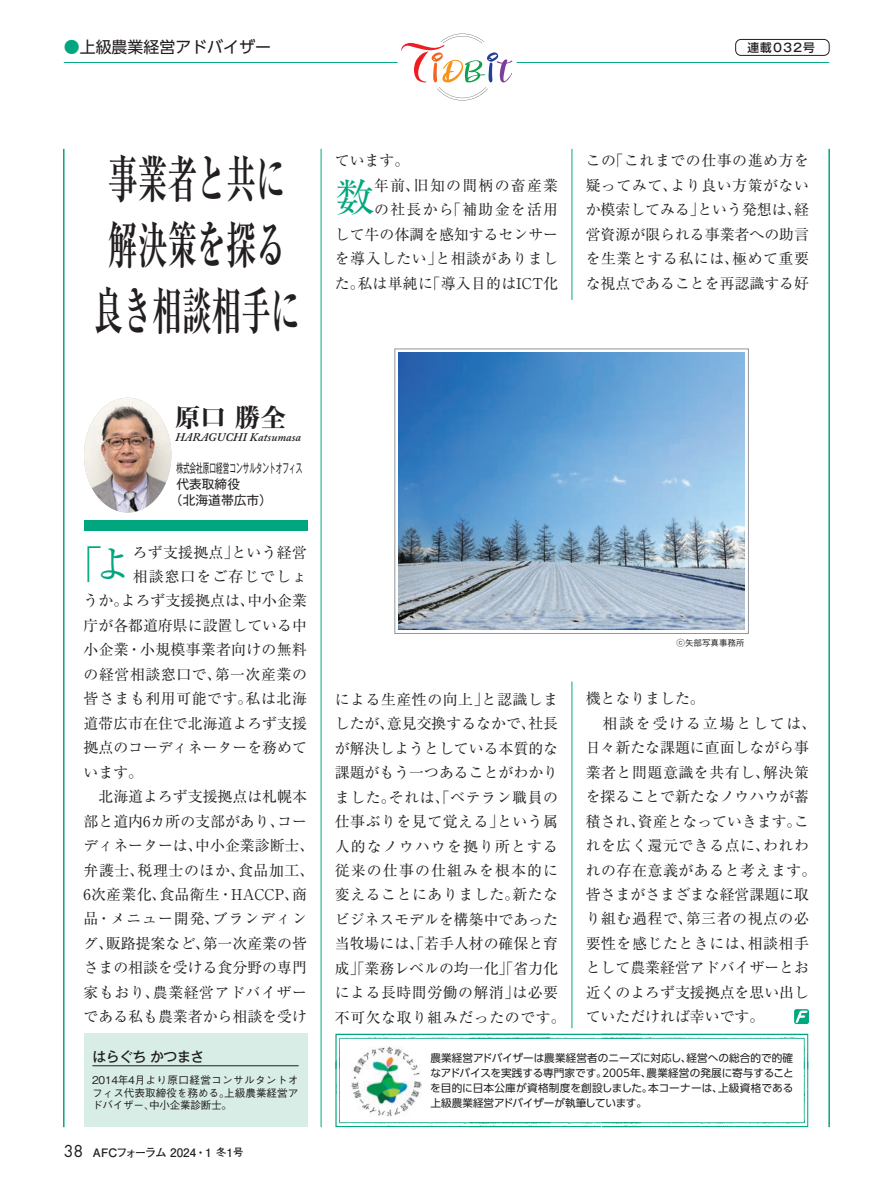
<style>
.page{position:relative;width:893px;height:1191px;background:#fff}
.page>*{position:absolute;margin:0;border:0;box-sizing:border-box;transform-origin:0 0}
.t1{font:700 51px/65.8px "Ryumin Pr 6 N";color:#231f20;scale:.58 1}
.t2{font:39.3px "Ryumin Pr 6 N";color:#00a77e}
.t3{font:25.5px "Midashi Min Pr 6 N MA31";color:#231f20}
.t4{font:15.9px "UD Shin Go Pr 6 N";color:#231f20}
.t5{font:14.85px/24.5px "Ryumin Pr 6 N";color:#231f20}
.t6{font:14.85px/24.5px "Ryumin Pr 6 N";letter-spacing:.035em;color:#231f20;text-align:right}
.t7{font:14.85px "Ryumin Pr 6 N";letter-spacing:.04em;color:#231f20}
.t8{font:14.85px "Ryumin Pr 6 N";letter-spacing:.02em;color:#231f20}
.t9{font:14.85px "Ryumin Pr 6 N";letter-spacing:.065em;color:#231f20}
.t10{font:14.85px "Ryumin Pr 6 N";letter-spacing:.07em;color:#231f20}
.t11{font:500 13.8px "Gothic MB101 Pr 6 N";letter-spacing:-.03em;color:#231f20}
.t12{font:12.75px "Gothic MB101 Pr 6 N";color:#231f20;scale:.52 1}
.t13{font:12.75px "Gothic MB101 Pr 6 N";color:#231f20}
.t14{font:700 11.7px "Futo Go B101 Pr 6 N";letter-spacing:-.045em;color:#231f20}
.t15{font:italic 600 11.7px "Adobe Caslon Pro";letter-spacing:.01em;color:#231f20}
.t16{font:500 11.7px "Shin Go Pr 6 N";color:#231f20}
.t17{font:10.65px/14.9px "UD Shin Go Pr 6 N";color:#231f20;text-align:justify}
.t18{font:500 10.65px/12.8px "Gothic BBB Pr 6 N";letter-spacing:-.005em;color:#231f20;text-align:justify}
.t19{font:500 8.55px "Gothic BBB Pr 6 N";color:#231f20}
.s1{color:#00a77e}
.s2{font-family:"Gothic MB101 Pr 6 N"}
.s3{font-family:"Futura Std";font-weight:400;font-size:15.9px}
.s4{font-size:10.35px}
</style>
<div class="page">
<hr style="left:64px;top:62px;width:334px;height:1px;background:#00a77e">
<hr style="left:517px;top:62px;width:312px;height:1px;background:#00a77e">
<div style="left:735px;top:39px;width:94px;height:17px;border:1px solid #231f20;border-radius:5px"></div>
<hr style="left:63px;top:149px;width:2px;height:978px;background:#00a77e">
<hr style="left:321px;top:149px;width:1px;height:978px;background:#00a77e">
<hr style="left:572px;top:149px;width:1px;height:151px;background:#00a77e">
<hr style="left:828px;top:149px;width:2px;height:978px;background:#00a77e">
<hr style="left:572px;top:681px;width:1px;height:347px;background:#00a77e">
<svg style="left:335px;top:1033px;width:473px;height:94px"></svg>
<svg style="left:401px;top:34px;width:111px;height:66px"></svg>
<div style="left:84px;top:1033px;width:223px;height:94px;background:#d7ede5"></div>
<svg style="left:794px;top:1009px;width:15px;height:15px"></svg>
<svg style="left:796px;top:1010px;width:11px;height:12px"></svg>
<div style="left:84px;top:520px;width:223px;height:10px;background:#00a77e"></div>
<img style="left:84px;top:398px;width:87px;height:114px">
<hr style="left:92px;top:1065px;width:207px;height:1px;background:#231f20">
<img style="left:399px;top:353px;width:345px;height:276px">
<img style="left:351px;top:1046px;width:70px;height:70px">
<p class="t4" style="left:64px;top:34px;width:209px"><span class="s1">●</span>上級農業経営アドバイザー</p>
<p class="t16" style="left:747px;top:38px;width:69px">連載<span class="s2">０３２</span>号</p>
<h1 class="t1" style="left:93px;top:144px;width:359px">事業者と共に解決策を探る良き相談相手に</h1>
<h3 class="t3" style="left:175px;top:397px;width:112px">原口 勝全</h3>
<p class="t12" style="left:176px;top:457px;width:244px">株式会社原口経営コンサルタントオフィス</p>
<p class="t13" style="left:176px;top:473px;width:65px">代表取締役</p>
<p class="t13" style="left:170px;top:489px;width:104px">（北海道帯広市）</p>
<p class="t15" style="left:175px;top:429px;width:127px">HARAGUCHI Katsumasa</p>
<h2 class="t2" style="left:64px;top:533px;width:70px">「よ</h2>
<p class="t8" style="left:133px;top:540px;width:176px">ろず支援拠点」という経営</p>
<p class="t10" style="left:133px;top:565px;width:176px">相談窓口をご存じでしょ</p>
<p class="t5" style="left:84px;top:588px;width:225px">うか。よろず支援拠点は、中小企業</p>
<p class="t5" style="left:84px;top:612px;width:225px">庁が各都道府県に設置している中</p>
<p class="t8" style="left:84px;top:638px;width:225px">小企業・小規模事業者向けの無料</p>
<p class="t7" style="left:84px;top:662px;width:225px">の経営相談窓口で、第一次産業の</p>
<p class="t7" style="left:84px;top:687px;width:225px">皆さまも利用可能です。私は北海</p>
<p class="t5" style="left:84px;top:710px;width:225px">道帯広市在住で北海道よろず支援</p>
<p class="t5" style="left:84px;top:734px;width:225px">拠点のコーディネーターを務めて</p>
<p class="t5" style="left:84px;top:759px;width:61px">います。</p>
<p class="t5" style="left:84px;top:783px;width:225px">　北海道よろず支援拠点は札幌本</p>
<p class="t5" style="left:84px;top:808px;width:225px">部と道内6カ所の支部があり、コー</p>
<p class="t5" style="left:84px;top:832px;width:232px">ディネーターは、中小企業診断士、</p>
<p class="t7" style="left:84px;top:858px;width:232px">弁護士、税理士のほか、食品加工、</p>
<p class="t8" style="left:84px;top:882px;width:225px">6次産業化、食品衛生・HACCP、商</p>
<p class="t9" style="left:84px;top:907px;width:225px">品・メニュー開発、ブランディン</p>
<p class="t5" style="left:84px;top:930px;width:225px">グ、販路提案など、第一次産業の皆</p>
<p class="t5" style="left:84px;top:954px;width:225px">さまの相談を受ける食分野の専門</p>
<p class="t7" style="left:84px;top:980px;width:225px">家もおり、農業経営アドバイザー</p>
<p class="t5" style="left:84px;top:1003px;width:225px">である私も農業者から相談を受け</p>
<p class="t11" style="left:92px;top:1045px;width:113px">はらぐち かつまさ</p>
<p class="t18" style="left:92px;top:1072px;width:208px">2014年4月より原口経営コンサルタントオフィス代表取締役を務める。上級農業経営アドバイザー、中小企業診断士。</p>
<p class="t14" style="left:64px;top:1142px;width:181px"><span class="s3">38</span> AFCフォーラム 2024・1 <span class="s4">冬</span>1<span class="s4">号</span></p>
<p class="t5" style="left:335px;top:148px;width:76px">ています。</p>
<h2 class="t2" style="left:335px;top:167px;width:41px">数</h2>
<p class="t6" style="left:335px;top:172px;width:225px">年前、旧知の間柄の畜産業<br>の社長から「補助金を活用<br>して牛の体調を感知するセンサーを導入したい」と相談がありました。私は単純に「導入目的はICT化</p>
<p class="t5" style="left:586px;top:148px;width:225px;text-align:justify">この「これまでの仕事の進め方を疑ってみて、より良い方策がないか模索してみる」という発想は、経営資源が限られる事業者への助言を生業とする私には、極めて重要な視点であることを再認識する好</p>
<p class="t6" style="left:335px;top:686px;width:232px;text-align:left">による生産性の向上」と認識しましたが、意見交換するなかで、社長が解決しようとしている本質的な課題がもう一つあることがわかりました。それは、「ベテラン職員の仕事ぶりを見て覚える」という属人的なノウハウを拠り所とする従来の仕事の仕組みを根本的に変えることにありました。新たなビジネスモデルを構築中であった当牧場には、「若手人材の確保と育成」「業務レベルの均一化」「省力化による長時間労働の解消」は必要不可欠な取り組みだったのです。</p>
<p class="t19" style="left:677px;top:635px;width:70px">ⓒ矢部写真事務所</p>
<p class="t5" style="left:586px;top:685px;width:232px">機となりました。<br>　相談を受ける立場としては、日々新たな課題に直面しながら事業者と問題意識を共有し、解決策を探ることで新たなノウハウが蓄積され、資産となっていきます。これを広く還元できる点に、われわれの存在意義があると考えます。皆さまがさまざまな経営課題に取り組む過程で、第三者の視点の必要性を感じたときには、相談相手として農業経営アドバイザーとお近くのよろず支援拠点を思い出していただければ幸いです。</p>
<p class="t17" style="left:430px;top:1050px;width:365px">農業経営アドバイザーは農業経営者のニーズに対応し、経営への総合的で的確なアドバイスを実践する専門家です。2005年、農業経営の発展に寄与することを目的に日本公庫が資格制度を創設しました。本コーナーは、上級資格である上級農業経営アドバイザーが執筆しています。</p>
</div>
